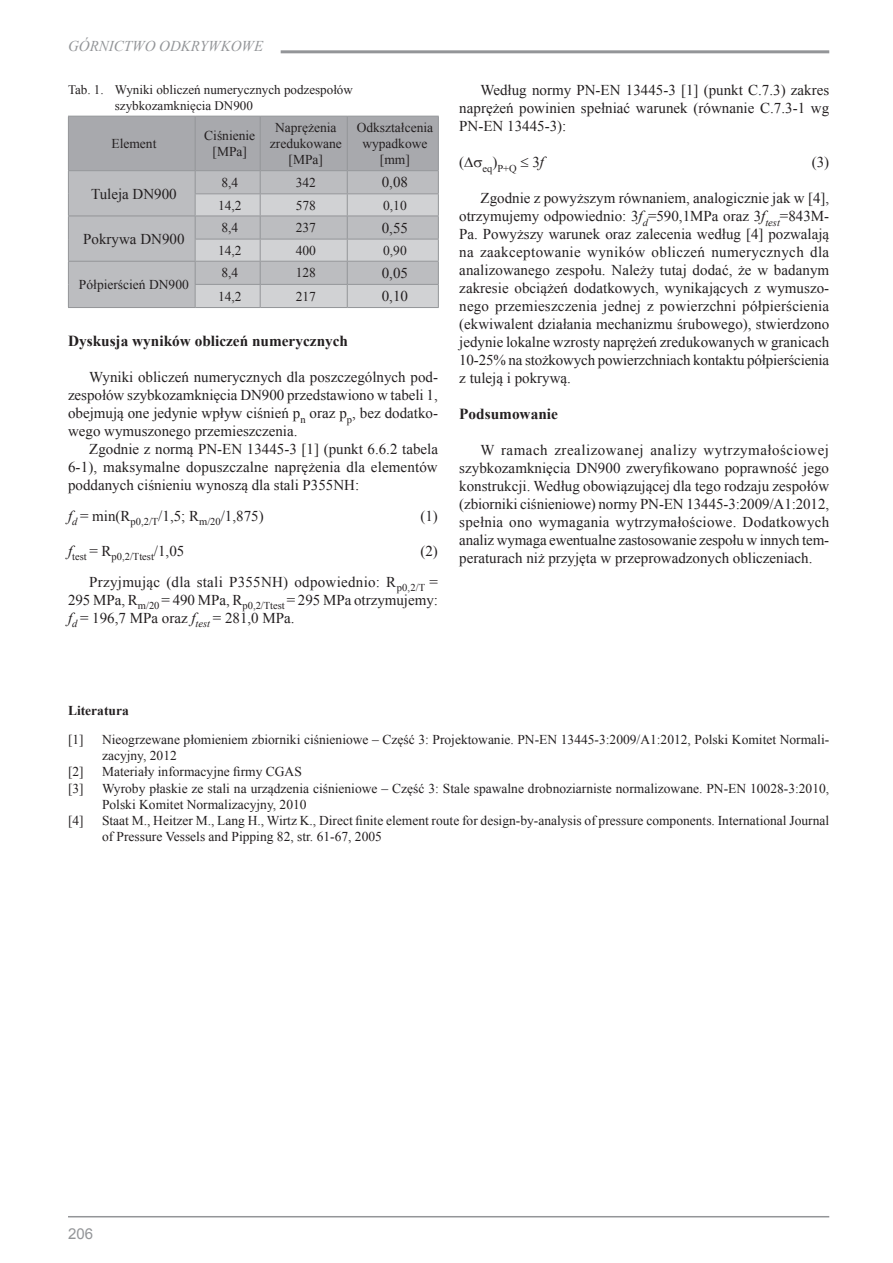
<style>
.page{position:relative;width:893px;height:1263px;background:#fff}
.page>*{position:absolute;margin:0;border:0;box-sizing:border-box;transform-origin:0 0}
.t1{font:700 15.3px "Times New Roman";color:#231f20}
.t2{font:15px/18px "Times New Roman";color:#231f20;text-align:justify}
.t3{font:15px/30.8px "Times New Roman";letter-spacing:.02em;color:#231f20;text-align:right}
.t4{font:italic 15px "Times New Roman";color:#939598}
.t5{font:15px "Arial";color:#939598}
.t6{font:13.5px/16.2px "Times New Roman";color:#231f20}
.t7{font:700 13.5px "Times New Roman";color:#231f20}
.t8{font:13.05px/15.6px "Times New Roman";color:#231f20}
.t9{font:10.5px "Times New Roman";color:#231f20}
.s1{font-style:italic}
</style>
<div class="page">
<hr style="left:68px;top:1216px;width:761px;height:1px;background:#939598">
<hr style="left:281px;top:50px;width:548px;height:3px;background:#939598">
<svg style="left:68px;top:116px;width:371px;height:191px;background:#b9babd"></svg>
<hr style="left:68px;top:307px;width:127px;height:1px;background:#939598">
<hr style="left:195px;top:307px;width:65px;height:1px;background:#939598">
<hr style="left:260px;top:307px;width:87px;height:1px;background:#939598">
<hr style="left:347px;top:307px;width:92px;height:1px;background:#939598">
<p class="t4" style="left:68px;top:36px;width:197px">GÓRNICTWO ODKRYWKOWE</p>
<p class="t8" style="left:115px;top:82px;width:240px;text-indent:-47px">Tab. 1. Wyniki obliczeń numerycznych podzespołów szybkozamknięcia DN900</p>
<p class="t6" style="left:111px;top:135px;width:46px">Element</p>
<p class="t6" style="left:204px;top:127px;width:53px;text-align:center">Ciśnienie [MPa]</p>
<p class="t6" style="left:270px;top:119px;width:73px;text-align:center">Naprężenia zredukowane [MPa]</p>
<p class="t6" style="left:357px;top:119px;width:78px;text-align:center">Odkształcenia wypadkowe [mm]</p>
<p class="t2" style="left:91px;top:184px;width:87px">Tuleja DN900</p>
<p class="t6" style="left:221px;top:174px;width:18px">8,4</p>
<p class="t6" style="left:296px;top:174px;width:22px">342</p>
<p class="t2" style="left:382px;top:173px;width:28px">0,08</p>
<p class="t6" style="left:218px;top:197px;width:25px">14,2</p>
<p class="t6" style="left:296px;top:197px;width:22px">578</p>
<p class="t6" style="left:383px;top:197px;width:25px">0,10</p>
<p class="t2" style="left:83px;top:230px;width:103px">Pokrywa DN900</p>
<p class="t6" style="left:79px;top:276px;width:111px">Półpierścień DN900</p>
<p class="t6" style="left:221px;top:219px;width:18px">8,4</p>
<p class="t6" style="left:296px;top:219px;width:22px">237</p>
<p class="t2" style="left:382px;top:218px;width:28px">0,55</p>
<p class="t6" style="left:218px;top:242px;width:25px">14,2</p>
<p class="t6" style="left:296px;top:242px;width:22px">400</p>
<p class="t6" style="left:383px;top:242px;width:25px">0,90</p>
<p class="t6" style="left:221px;top:265px;width:18px">8,4</p>
<p class="t6" style="left:296px;top:265px;width:22px">128</p>
<p class="t2" style="left:382px;top:264px;width:28px">0,05</p>
<p class="t6" style="left:218px;top:288px;width:25px">14,2</p>
<p class="t6" style="left:296px;top:288px;width:22px">217</p>
<p class="t2" style="left:382px;top:287px;width:28px">0,10</p>
<p class="t1" style="left:68px;top:331px;width:282px">Dyskusja wyników obliczeń numerycznych</p>
<p class="t2" style="left:68px;top:368px;width:371px;text-indent:21px">Wyniki obliczeń numerycznych dla poszczególnych pod&shy;zespołów szybkozamknięcia DN900 przedstawiono w tabeli 1, obejmują one jedynie wpływ ciśnień p<sub>n</sub> oraz p<sub>p</sub>, bez dodatko&shy;wego wymuszonego przemieszczenia.</p>
<p class="t2" style="left:68px;top:440px;width:371px;text-indent:21px">Zgodnie z normą PN-EN 13445-3 [1] (punkt 6.6.2 tabela 6-1), maksymalne dopuszczalne naprężenia dla elementów poddanych ciśnieniu wynoszą dla stali P355NH:</p>
<p class="t2" style="left:68px;top:507px;width:197px"><span class="s1">f</span><sub>d</sub> = min(R<sub>p0,2/T</sub>/1,5; R<sub>m/20</sub>/1,875)</p>
<p class="t2" style="left:420px;top:507px;width:19px">(1)</p>
<p class="t9" style="left:68px;top:550px;width:118px"><sup>f</sup>test <sup>=</sup> <sup>R</sup>p0,2/Ttest<sup>/1,05</sup></p>
<p class="t3" style="left:89px;top:535px;width:350px">(2)<br>Przyjmując (dla stali P355NH) odpowiednio: R<sub>p0,2/T</sub> =</p>
<p class="t2" style="left:68px;top:590px;width:371px">295 MPa, R<sub>m/20</sub> = 490 MPa, R<sub>p0,2/Ttest</sub> = 295 MPa otrzymujemy: <span class="s1">f</span><sub>d</sub> = 196,7 MPa oraz <span class="s1">f</span><sub>test</sub> = 281,0 MPa.</p>
<p class="t2" style="left:459px;top:81px;width:372px;text-indent:21px">Według normy PN-EN 13445-3 [1] (punkt C.7.3) zakres naprężeń powinien spełniać warunek (równanie C.7.3-1 wg PN-EN 13445-3):</p>
<p class="t9" style="left:459px;top:161px;width:86px"><sup>(</sup>∆ eq<sup>)</sup>P+Q ≤ <sup>3</sup><sup>f</sup></p>
<p class="t2" style="left:812px;top:153px;width:19px">(3)</p>
<p class="t2" style="left:459px;top:189px;width:372px;text-indent:21px">Zgodnie z powyższym równaniem, analogicznie jak w [4], otrzymujemy odpowiednio: 3<span class="s1">f</span><sub>d</sub>=590,1MPa oraz 3<span class="s1">f</span><sub>test</sub>=843M-Pa. Powyższy warunek oraz zalecenia według [4] pozwalają na zaakceptowanie wyników obliczeń numerycznych dla analizowanego zespołu. Należy tutaj dodać, że w badanym zakresie obciążeń dodatkowych, wynikających z wymuszo&shy;nego przemieszczenia jednej z powierzchni półpierścienia (ekwiwalent działania mechanizmu śrubowego), stwierdzono jedynie lokalne wzrosty naprężeń zredukowanych w granicach 10-25% na stożkowych powierzchniach kontaktu półpierścienia z tuleją i pokrywą.</p>
<p class="t1" style="left:459px;top:403px;width:100px">Podsumowanie</p>
<p class="t2" style="left:459px;top:441px;width:371px;text-indent:21px">W ramach zrealizowanej analizy wytrzymałościowej szybkozamknięcia DN900 zweryfikowano poprawność jego konstrukcji. Według obowiązującej dla tego rodzaju zespołów (zbiorniki ciśnieniowe) normy PN-EN 13445-3:2009/A1:2012, spełnia ono wymagania wytrzymałościowe. Dodatkowych analiz wymaga ewentualne zastosowanie zespołu w innych tem&shy;peraturach niż przyjęta w przeprowadzonych obliczeniach.</p>
<p class="t7" style="left:68px;top:701px;width:62px">Literatura</p>
<p class="t6" style="left:68px;top:731px;width:17px">[1]</p>
<p class="t6" style="left:102px;top:731px;width:729px">Nieogrzewane płomieniem zbiorniki ciśnieniowe – Część 3: Projektowanie. PN-EN 13445-3:2009/A1:2012, Polski Komitet Normali&shy;zacyjny, 2012</p>
<p class="t6" style="left:68px;top:763px;width:17px">[2]</p>
<p class="t6" style="left:102px;top:763px;width:201px">Materiały informacyjne firmy CGAS</p>
<p class="t6" style="left:68px;top:780px;width:17px">[3]</p>
<p class="t6" style="left:102px;top:780px;width:729px">Wyroby płaskie ze stali na urządzenia ciśnieniowe – Część 3: Stale spawalne drobnoziarniste normalizowane. PN-EN 10028-3:2010,<br>Polski Komitet Normalizacyjny, 2010</p>
<p class="t6" style="left:68px;top:812px;width:17px">[4]</p>
<p class="t6" style="left:102px;top:812px;width:729px">Staat M., Heitzer M., Lang H., Wirtz K., Direct finite element route for design-by-analysis of pressure components. International Journal of Pressure Vessels and Pipping 82, str. 61-67, 2005</p>
<p class="t5" style="left:68px;top:1224px;width:27px">206</p>
</div>
